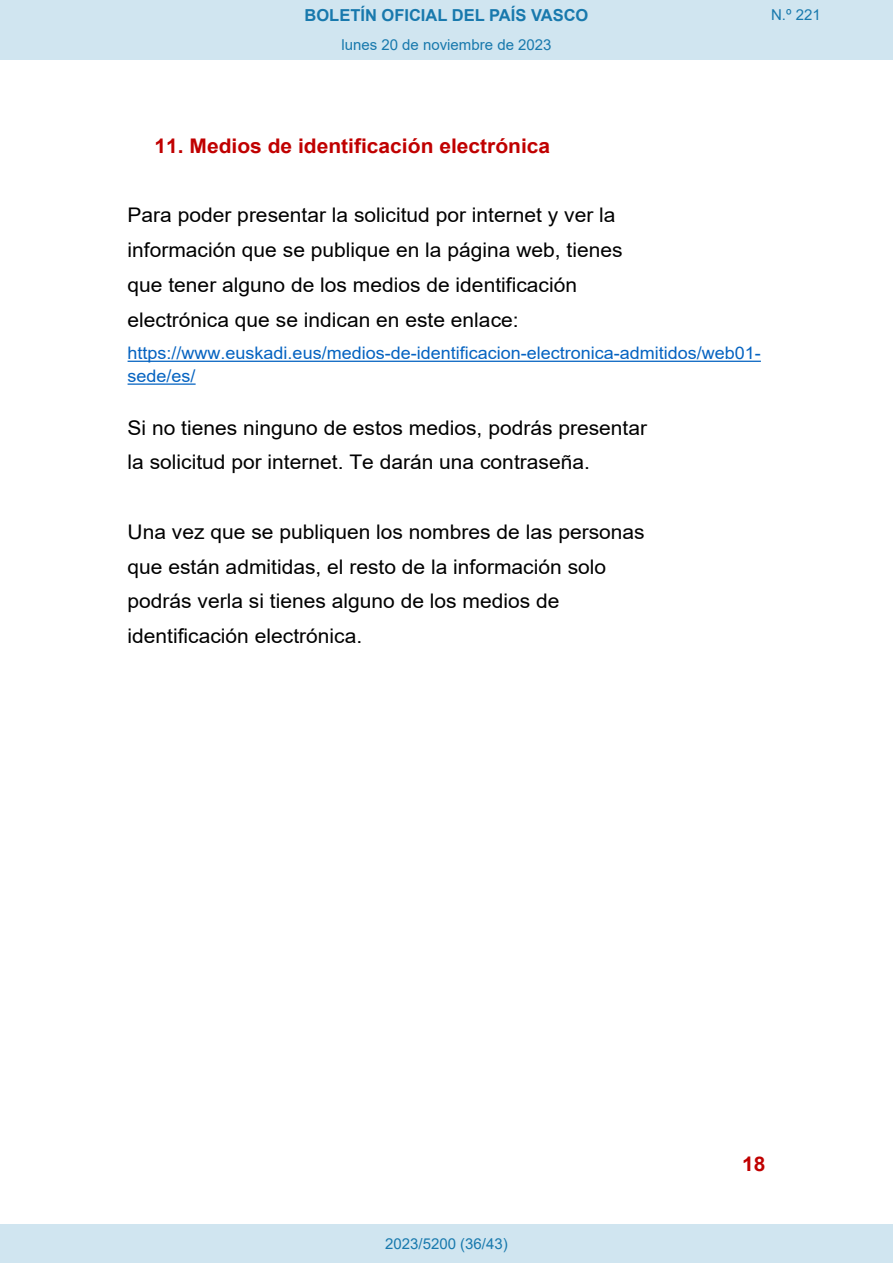
<style>
.page{position:relative;width:893px;height:1263px;background:#fff}
.page>*{position:absolute;margin:0;border:0;box-sizing:border-box;transform-origin:0 0}
.t1{font:20.1px/34.8px "Arial";color:#000;scale:1.04 1}
.t2{font:700 20.1px "Arial";color:#c00000;scale:1.04 1}
.t3{font:17.25px/22.8px "Arial";color:#0563c1;scale:1.04 1}
.t4{font:700 16.5px "Arial";color:#1879ad}
.Paginacion_Centro{font:15px "Arial";color:#1879ad}
</style>
<div class="page">
<hr style="left:128px;top:361px;width:633px;height:1px;background:#0563c1">
<hr style="left:128px;top:383px;width:68px;height:2px;background:#0563c1">
<div style="left:0;top:0;width:893px;height:60px;background:#d0e5f0"></div>
<div style="left:0;top:1225px;width:893px;height:38px;background:#d0e5f0"></div>
<p class="t4" style="left:305px;top:3px;width:285px">BOLETÍN OFICIAL DEL PAÍS VASCO</p>
<p class="Paginacion_Centro" style="left:771px;top:5px;width:51px">N.º 221</p>
<p class="Paginacion_Centro" style="left:341px;top:35px;width:212px">lunes 20 de noviembre de 2023</p>
<p class="t2" style="left:155px;top:132px;width:382px">11. Medios de identificación electrónica</p>
<p class="t1" style="left:128px;top:198px;width:477px">Para poder presentar la solicitud por internet y ver la información que se publique en la página web, tienes que tener alguno de los medios de identificación electrónica que se indican en este enlace:</p>
<p class="t3" style="left:128px;top:341px;width:610px">https://www.euskadi.eus/medios-de-identificacion-electronica-admitidos/web01- sede/es/</p>
<p class="t1" style="left:128px;top:410px;width:501px">Si no tienes ninguno de estos medios, podrás presentar la solicitud por internet. Te darán una contraseña.</p>
<p class="t1" style="left:128px;top:514px;width:499px">Una vez que se publiquen los nombres de las personas que están admitidas, el resto de la información solo podrás verla si tienes alguno de los medios de identificación electrónica.</p>
<p class="Paginacion_Centro" style="left:385px;top:1234px;width:124px">2023/5200 (36/43)</p>
<p class="t2" style="left:742px;top:1150px;width:24px">18</p>
</div>
